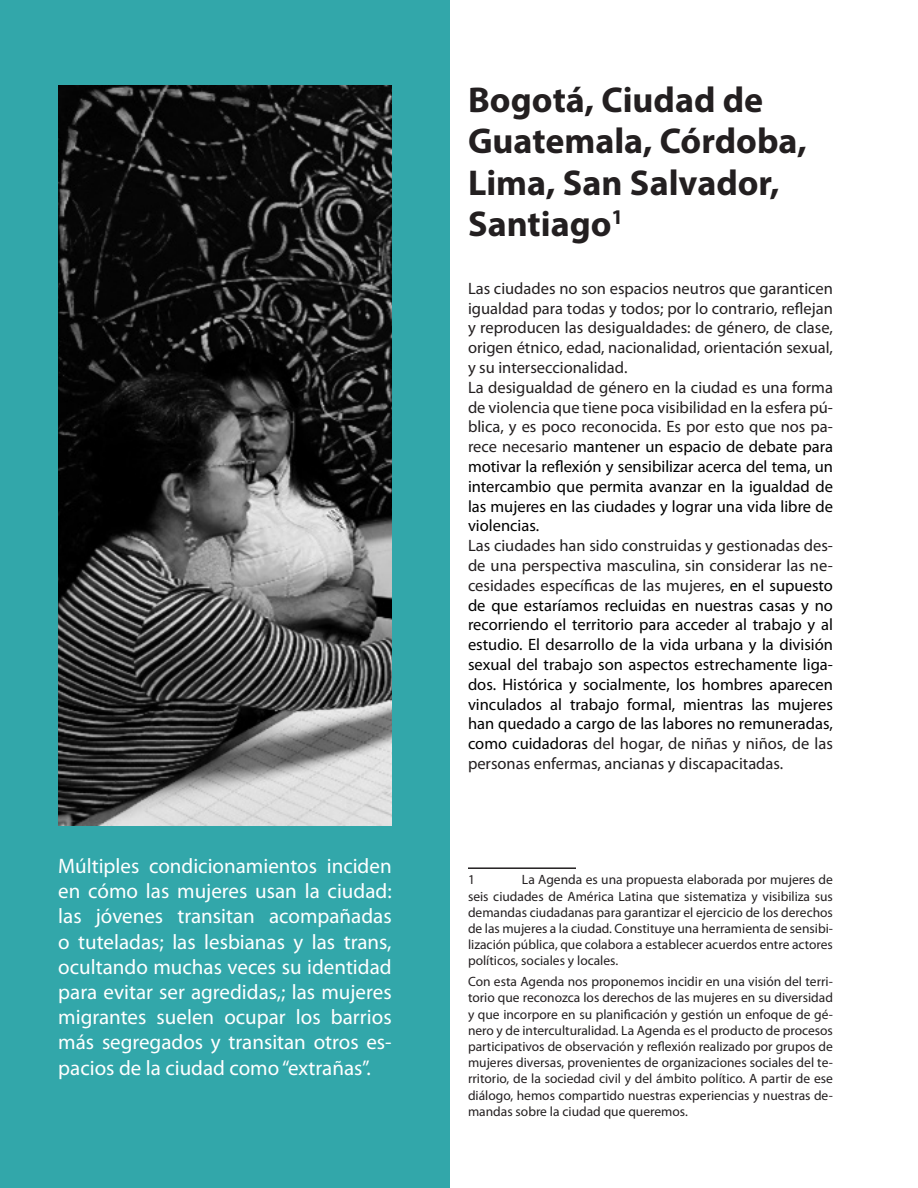
<style>
.page{position:relative;width:918px;height:1188px;background:#fff}
.page>*{position:absolute;margin:0;border:0;box-sizing:border-box;transform-origin:0 0}
.t1{font:700 36px/41.4px "Myriad Pro";color:#231f20}
.t2{font:21px/25.2px "Myriad Pro";color:#fff;text-align:justify}
.t3{font:16.5px/19.8px "Myriad Pro";color:#000;text-align:justify}
.t4{font:16.5px/19.8px "Myriad Pro";color:#231f20}
.t5{font:13.5px/16.2px "Myriad Pro";color:#231f20;text-align:justify}
.s1{color:#000}
.s2{color:#231f20}
</style>
<div class="page">
<hr style="left:468px;top:867px;width:108px;height:2px;background:#231f20">
<div style="left:0;top:0;width:450px;height:1188px;background:#32a7aa"></div>
<img style="left:58px;top:85px;width:334px;height:740px">
<p class="t2" style="left:58px;top:853px;width:335px">Múltiples condicionamientos inciden en cómo las mujeres usan la ciudad: las jóvenes transitan acompañadas o tuteladas; las lesbianas y las trans, ocultando muchas veces su identidad para evitar ser agredidas,; las mujeres migrantes suelen ocupar los barrios más segregados y transitan otros es&shy;pacios de la ciudad como “extrañas”.</p>
<h1 class="t1" style="left:468px;top:78px;width:340px">Bogotá, Ciudad de<br>Guatemala, Córdoba,<br>Lima, San Salvador,<br>Santiago<sup>1</sup></h1>
<p class="t4" style="left:468px;top:278px;width:366px">Las ciudades no son espacios neutros que garanticen igualdad para todas y todos; por lo contrario, reflejan y reproducen las desigualdades: de género, de clase, origen étnico, edad, nacionalidad, orientación sexual, y su interseccionalidad.<br>La desigualdad de género en la ciudad es una forma de violencia que tiene poca visibilidad en la esfera pú&shy;blica, y es poco reconocida. Es por esto que nos pa&shy;rece necesario <span class="s1">mantener un espacio de debate para motivar la reflexión y sensibilizar acerca del tema, un intercambio que permita avanzar en la igualdad de las mujeres en las ciudades y lograr una vida libre de violencias.</span></p>
<p class="t3" style="left:468px;top:536px;width:367px"><span class="s2">Las ciudades han sido construidas y gestionadas des&shy;de una perspectiva masculina, sin considerar las ne&shy;cesidades específicas de las mujeres,</span> en el supuesto de que estaríamos recluidas en nuestras casas y no recorriendo el territorio para acceder al trabajo y al estudio. El desarrollo de la vida urbana y la división sexual del trabajo son aspectos estrechamente liga&shy;dos. Histórica y socialmente, los hombres aparecen vinculados al trabajo formal, mientras las mujeres han quedado a cargo de las labores no remuneradas, como cuidadoras <span class="s2">del hogar, de niñas y niños, de las personas enfermas, ancianas y discapacitadas.</span></p>
<p class="t5" style="left:468px;top:872px;width:366px;text-indent:54px">La Agenda es una propuesta elaborada por mujeres de seis ciudades de América Latina que sistematiza y visibiliza sus demandas ciudadanas para garantizar el ejercicio de los derechos de las mujeres a la ciudad. Constituye una herramienta de sensibi&shy;lización pública, que colabora a establecer acuerdos entre actores políticos, sociales y locales.</p>
<p class="t5" style="left:468px;top:973px;width:366px">Con esta Agenda nos proponemos incidir en una visión del terri&shy;torio que reconozca los derechos de las mujeres en su diversidad y que incorpore en su planificación y gestión un enfoque de gé&shy;nero y de interculturalidad. La Agenda es el producto de procesos participativos de observación y reflexión realizado por grupos de mujeres diversas, provenientes de organizaciones sociales del te&shy;rritorio, de la sociedad civil y del ámbito político. A partir de ese diálogo, hemos compartido nuestras experiencias y nuestras de&shy;mandas sobre la ciudad que queremos.</p>
<p class="t5" style="left:468px;top:872px;width:8px">1</p>
</div>
